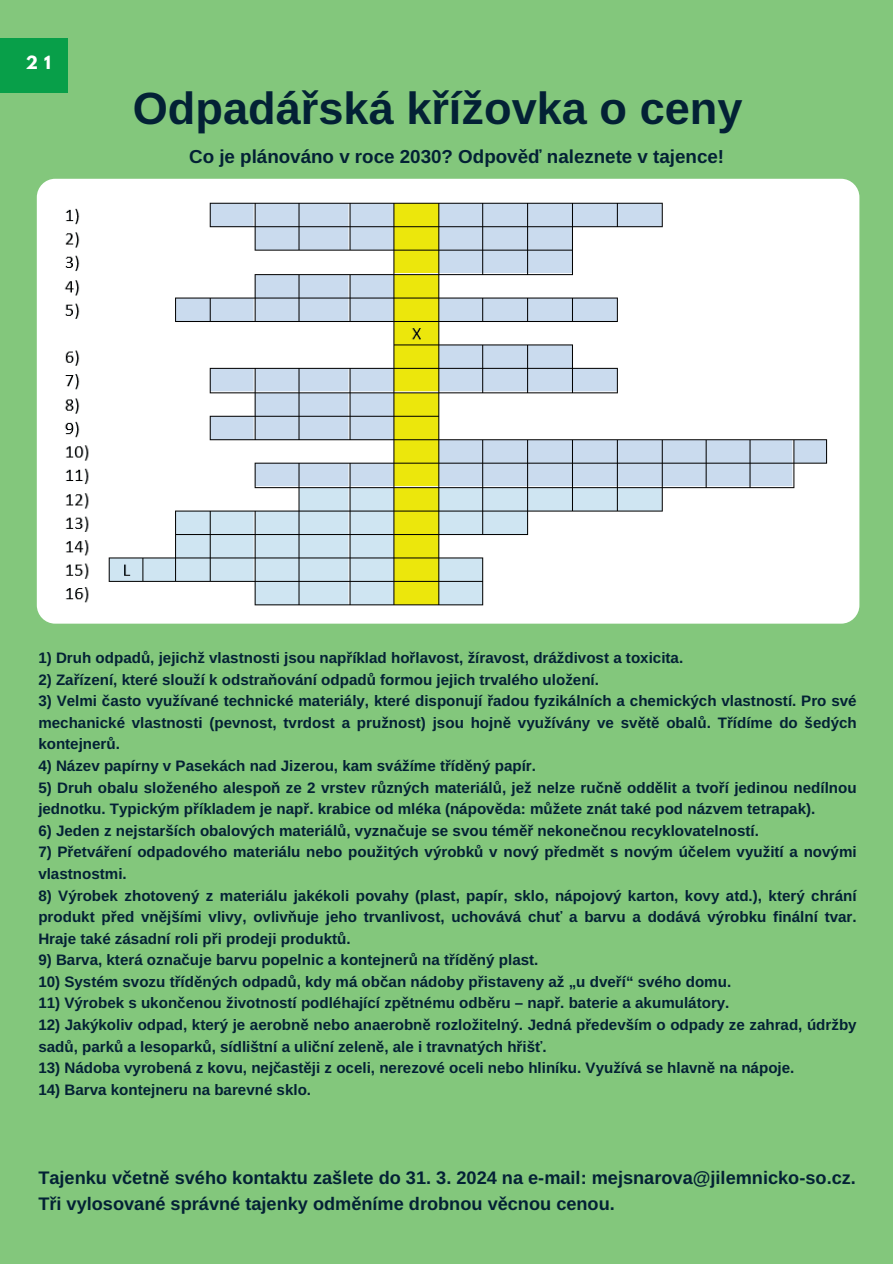
<style>
.page{position:relative;width:893px;height:1264px;background:#fff}
.page>*{position:absolute;margin:0;border:0;box-sizing:border-box;transform-origin:0 0}
.t1{font:700 45.15px "Arimo";color:#032135}
.t2{font:700 18.75px "Arimo";color:#032135}
.t3{font:700 18.15px/26.1px "Arimo";color:#032135}
.t4{font:700 16.2px "League Spartan";color:#fff}
.t5{font:700 15.15px/21.6px "Arimo";color:#032135}
</style>
<div class="page">
<div style="left:0;top:0;width:892px;height:1263px;background:#83c77c"></div>
<div style="left:0;top:38px;width:68px;height:54px;background:#089f49"></div>
<img style="left:37px;top:179px;width:822px;height:444px;border-radius:18px">
<p class="t4" style="left:26px;top:55px;width:26px">2 1</p>
<h1 class="t1" style="left:133px;top:91px;width:611px">Odpadářská křížovka o ceny</h1>
<p class="t2" style="left:189px;top:149px;width:536px">Co je plánováno v roce 2030? Odpověď naleznete v tajence!</p>
<p class="t5" style="left:38px;top:648px;width:646px">1) Druh odpadů, jejichž vlastnosti jsou například hořlavost, žíravost, dráždivost a toxicita.</p>
<p class="t5" style="left:38px;top:670px;width:562px">2) Zařízení, které slouží k odstraňování odpadů formou jejich trvalého uložení.</p>
<p class="t5" style="left:38px;top:691px;width:820px;text-align:justify">3) Velmi často využívané technické materiály, které disponují řadou fyzikálních a chemických vlastností. Pro své mechanické vlastnosti (pevnost, tvrdost a pružnost) jsou hojně využívány ve světě obalů. Třídíme do šedých kontejnerů.</p>
<p class="t5" style="left:38px;top:756px;width:499px">4) Název papírny v Pasekách nad Jizerou, kam svážíme tříděný papír.</p>
<p class="t5" style="left:38px;top:777px;width:819px">5) Druh obalu složeného alespoň ze 2 vrstev různých materiálů, jež nelze ručně oddělit a tvoří jedinou nedílnou jednotku. Typickým příkladem je např. krabice od mléka (nápověda: můžete znát také pod názvem tetrapak).</p>
<p class="t5" style="left:38px;top:821px;width:722px">6) Jeden z nejstarších obalových materiálů, vyznačuje se svou téměř nekonečnou recyklovatelností.</p>
<p class="t5" style="left:38px;top:842px;width:819px">7) Přetváření odpadového materiálu nebo použitých výrobků v nový předmět s novým účelem využití a novými vlastnostmi.</p>
<p class="t5" style="left:38px;top:885px;width:819px;text-align:justify">8) Výrobek zhotovený z materiálu jakékoli povahy (plast, papír, sklo, nápojový karton, kovy atd.), který chrání produkt před vnějšími vlivy, ovlivňuje jeho trvanlivost, uchovává chuť a barvu a dodává výrobku finální tvar.<br>Hraje také zásadní roli při prodeji produktů.</p>
<p class="t5" style="left:38px;top:950px;width:501px">9) Barva, která označuje barvu popelnic a kontejnerů na tříděný plast.</p>
<p class="t5" style="left:38px;top:972px;width:694px">10) Systém svozu tříděných odpadů, kdy má občan nádoby přistaveny až „u dveří“ svého domu.</p>
<p class="t5" style="left:38px;top:993px;width:692px">11) Výrobek s ukončenou životností podléhající zpětnému odběru – např. baterie a akumulátory.</p>
<p class="t5" style="left:38px;top:1015px;width:819px">12) Jakýkoliv odpad, který je aerobně nebo anaerobně rozložitelný. Jedná především o odpady ze zahrad, údržby sadů, parků a lesoparků, sídlištní a uliční zeleně, ale i travnatých hřišť.</p>
<p class="t5" style="left:38px;top:1058px;width:757px">13) Nádoba vyrobená z kovu, nejčastěji z oceli, nerezové oceli nebo hliníku. Využívá se hlavně na nápoje.</p>
<p class="t5" style="left:38px;top:1080px;width:274px">14) Barva kontejneru na barevné sklo.</p>
<p class="t3" style="left:38px;top:1165px;width:819px">Tajenku včetně svého kontaktu zašlete do 31. 3. 2024 na e-mail: mejsnarova@jilemnicko-so.cz.<br>Tři vylosované správné tajenky odměníme drobnou věcnou cenou.</p>
</div>
